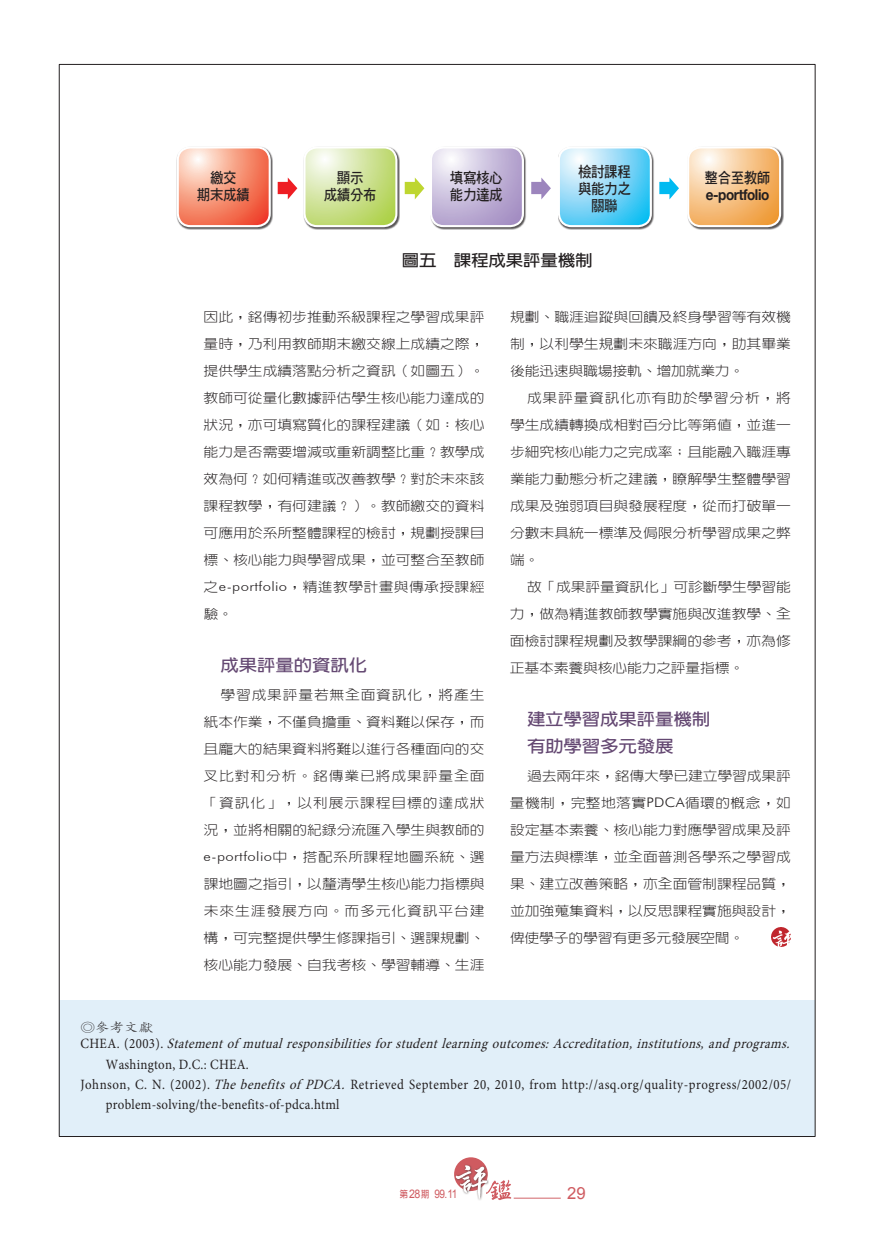
<style>
.page{position:relative;width:876px;height:1234px;background:#fff}
.page>*{position:absolute;margin:0;border:0;box-sizing:border-box;transform-origin:0 0}
.t1{font:16.65px "Arial";color:#c0262d}
.t2{font:700 16.5px/27px "CT Hei";letter-spacing:-.01em;color:#644872;scale:1.12 1}
.t3{font:700 15.9px "CT Hei";letter-spacing:-.01em;color:#231f20;scale:1.1 1}
.t4{font:15px/17px "DF Hei Std W7";letter-spacing:-.03em;color:#231f20;text-align:center;scale:.9 1}
.t5{font:700 15px "Helvetica Neue";letter-spacing:-.03em;color:#231f20;scale:.9 1}
.t6{font:italic 14.25px "Minion Pro";color:#231f20;scale:.91 1}
.t7{font:14.25px "Minion Pro";letter-spacing:.04em;color:#231f20;scale:.91 1}
.t8{font:14.25px "Minion Pro";letter-spacing:.02em;color:#231f20;scale:.91 1}
.t9{font:300 13.2px/27px "CT Hei";color:#231f20;text-align:justify;scale:1.12 1}
.t10{font:300 12.3px "CT Kai";color:#231f20;scale:1.2 1}
.t11{font:11.85px "Arial";color:#c0262d;scale:.9 1}
.t12{font:700 9.6px "CT Hei";color:#c0262d;scale:.85 1}
.s1{font-family:"Futura BT"}
.s2{font-style:normal}
.s3{font-style:italic}
</style>
<div class="page">
<div style="left:558px;top:146px;width:96px;height:83px;background:#231f20;opacity:.75"></div>
<svg style="left:559px;top:147px;width:92px;height:79px;background:#87d8f6"></svg>
<div style="left:558px;top:146px;width:94px;height:81px;border:2px solid #fff;border-radius:13px"></div>
<div style="left:430px;top:146px;width:96px;height:83px;background:#231f20;opacity:.75"></div>
<svg style="left:431px;top:147px;width:92px;height:79px;background:#c8bcdb"></svg>
<div style="left:430px;top:146px;width:94px;height:81px;border:2px solid #fff;border-radius:13px"></div>
<div style="left:303px;top:146px;width:97px;height:83px;background:#231f20;opacity:.75"></div>
<svg style="left:304px;top:147px;width:92px;height:79px;background:#d0e39b"></svg>
<div style="left:303px;top:146px;width:94px;height:81px;border:2px solid #fff;border-radius:13px"></div>
<div style="left:177px;top:146px;width:96px;height:83px;background:#231f20;opacity:.75"></div>
<svg style="left:178px;top:147px;width:92px;height:79px;background:#f5977d"></svg>
<div style="left:177px;top:146px;width:94px;height:81px;border:2px solid #fff;border-radius:13px"></div>
<div style="left:687px;top:146px;width:96px;height:83px;background:#231f20;opacity:.75"></div>
<svg style="left:688px;top:147px;width:92px;height:79px;background:#f5c48b"></svg>
<div style="left:687px;top:146px;width:94px;height:81px;border:2px solid #fff;border-radius:13px"></div>
<div style="left:59px;top:1000px;width:756px;height:136px;background:#e1eff9"></div>
<img style="left:772px;top:927px;width:19px;height:19px">
<svg style="left:278px;top:177px;width:19px;height:22px"></svg>
<svg style="left:405px;top:177px;width:19px;height:22px"></svg>
<svg style="left:531px;top:177px;width:20px;height:22px"></svg>
<svg style="left:659px;top:177px;width:20px;height:22px"></svg>
<p class="t4" style="left:197px;top:168px;width:60px">繳交<br>期末成績</p>
<p class="t4" style="left:324px;top:168px;width:60px">顯示<br>成績分布</p>
<p class="t4" style="left:450px;top:168px;width:60px;text-align:left">填寫核心能力達成</p>
<p class="t4" style="left:578px;top:163px;width:60px">檢討課程與能力之關聯</p>
<p class="t4" style="left:705px;top:168px;width:75px">整合至教師</p>
<p class="t5" style="left:706px;top:185px;width:72px">e-portfolio</p>
<p class="t3" style="left:402px;top:251px;width:175px">圖五 課程成果評量機制</p>
<p class="t9" style="left:204px;top:303px;width:252px">因此，銘傳初步推動系級課程之學習成果評量時，乃利用教師期末繳交線上成績之際，提供學生成績落點分析之資訊（如圖五）。教師可從量化數據評估學生核心能力達成的狀況，亦可填寫質化的課程建議（如：核心能力是否需要增減或重新調整比重？教學成效為何？如何精進或改善教學？對於未來該課程教學，有何建議？）。教師繳交的資料可應用於系所整體課程的檢討，規劃授課目標、核心能力與學習成果，並可整合至教師之<span class="s1">e-portfolio</span>，精進教學計畫與傳承授課經驗。</p>
<p class="t2" style="left:221px;top:651px;width:132px">成果評量的資訊化</p>
<p class="t9" style="left:204px;top:681px;width:252px;text-indent:17px">學習成果評量若無全面資訊化，將產生紙本作業，不僅負擔重、資料難以保存，而且龐大的結果資料將難以進行各種面向的交叉比對和分析。銘傳業已將成果評量全面「資訊化」，以利展示課程目標的達成狀況，並將相關的紀錄分流匯入學生與教師的<span class="s1">e-portfolio</span>中，搭配系所課程地圖系統、選課地圖之指引，以釐清學生核心能力指標與未來生涯發展方向。而多元化資訊平台建構，可完整提供學生修課指引、選課規劃、核心能力發展、自我考核、學習輔導、生涯</p>
<p class="t9" style="left:510px;top:303px;width:252px">規劃、職涯追蹤與回饋及終身學習等有效機制，以利學生規劃未來職涯方向，助其畢業後能迅速與職場接軌、增加就業力。</p>
<p class="t9" style="left:510px;top:384px;width:252px;text-indent:17px">成果評量資訊化亦有助於學習分析，將學生成績轉換成相對百分比等第值，並進一步細究核心能力之完成率；且能融入職涯專業能力動態分析之建議，瞭解學生整體學習成果及強弱項目與發展程度，從而打破單一分數未具統一標準及侷限分析學習成果之弊端。</p>
<p class="t9" style="left:510px;top:573px;width:252px;text-indent:17px">故「成果評量資訊化」可診斷學生學習能力，做為精進教師教學實施與改進教學、全面檢討課程規劃及教學課綱的參考，亦為修正基本素養與核心能力之評量指標。</p>
<p class="t2" style="left:527px;top:705px;width:165px">建立學習成果評量機制有助學習多元發展</p>
<p class="t9" style="left:510px;top:762px;width:252px;text-indent:17px">過去兩年來，銘傳大學已建立學習成果評量機制，完整地落實<span class="s1">PDCA</span>循環的概念，如設定基本素養、核心能力對應學習成果及評量方法與標準，並全面普測各學系之學習成果、建立改善策略，亦全面管制課程品質，並加強蒐集資料，以反思課程實施與設計，俾使學子的學習有更多元發展空間。</p>
<p class="t10" style="left:80px;top:1020px;width:63px">◎參考文獻</p>
<p class="t6" style="left:80px;top:1033px;width:786px"><span class="s2">C H E A . ( 2 0 0 3 ) .</span> Statementof mutualresponsibilitiesforstudentlearningoutcomes:Accreditation,institutions,andprograms.</p>
<p class="t8" style="left:106px;top:1054px;width:159px">Washington, D.C.: CHEA.</p>
<p class="t7" style="left:80px;top:1074px;width:783px">Johnson, C. N. (2002). <span class="s3">Thebenefitsof PDCA.</span> Retrieved September 20, 2010, from http://asq.org/quality-progress/2002/05/</p>
<p class="t8" style="left:106px;top:1094px;width:258px">problem-solving/the-benefits-of-pdca.html</p>
<p class="t11" style="left:409px;top:1185px;width:55px">28 99.11</p>
<p class="t1" style="left:567px;top:1181px;width:20px">29</p>
<p class="t12" style="left:400px;top:1188px;width:11px">第</p>
<p class="t12" style="left:421px;top:1188px;width:11px">期</p>
</div>
